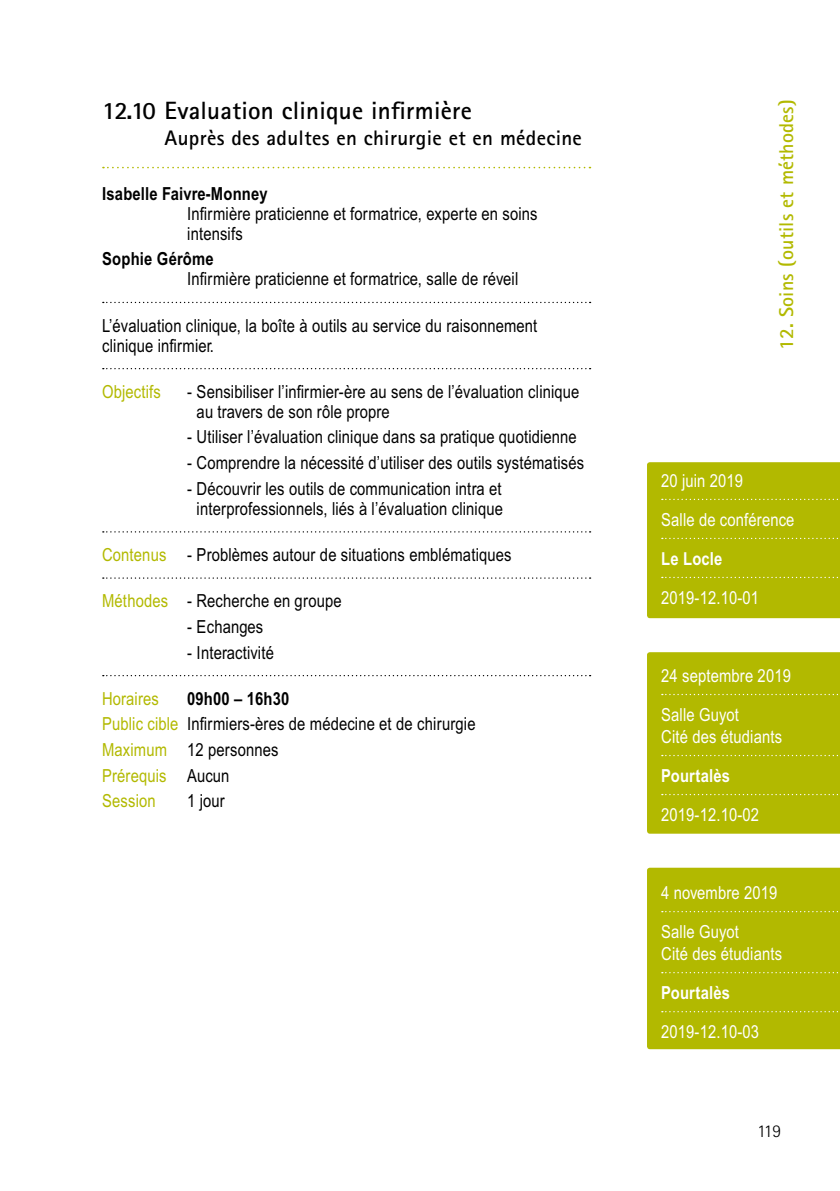
<style>
.page{position:relative;width:840px;height:1191px;background:#fff}
.page>*{position:absolute;margin:0;border:0;box-sizing:border-box;transform-origin:0 0}
.t1{font:700 25px "Rotis Sans Serif";letter-spacing:.01em;color:#000}
.t2{font:700 21px "Rotis Sans Serif";letter-spacing:.015em;color:#000}
.t3{font:700 20px "Rotis Sans Serif";letter-spacing:.01em;color:#b2b900}
.t4{font:18px/20px "Arial Narrow";letter-spacing:.01em;color:#000}
.t5{font:18px/39px "Arial Narrow";letter-spacing:.01em;color:#fff}
.t6{font:700 18px "Arial Narrow";letter-spacing:.01em;color:#000}
.t7{font:700 18px "Arial Narrow";letter-spacing:.01em;color:#fff}
.t8{font:18px "Arial Narrow";letter-spacing:.01em;color:#b2b900}
.t9{font:300 18px "Rotis Sans Serif";color:#000}
.s1{color:#b2b900}
.s2{font-weight:700}
</style>
<div class="page">
<svg style="left:103px;top:167px;width:487px;height:1px"></svg>
<svg style="left:103px;top:302px;width:487px;height:1px"></svg>
<svg style="left:103px;top:368px;width:487px;height:1px"></svg>
<svg style="left:103px;top:531px;width:487px;height:1px"></svg>
<svg style="left:103px;top:577px;width:487px;height:2px"></svg>
<svg style="left:103px;top:675px;width:487px;height:1px"></svg>
<div style="left:647px;top:462px;width:193px;height:156px;background:#b2b900"></div>
<div style="left:647px;top:652px;width:193px;height:181px;background:#b2b900"></div>
<div style="left:647px;top:867px;width:193px;height:182px;background:#b2b900"></div>
<h1 class="t1" style="left:102px;top:95px;width:371px">12.10 Evaluation clinique infirmière</h1>
<p class="t2" style="left:164px;top:125px;width:418px">Auprès des adultes en chirurgie et en médecine</p>
<p class="t6" style="left:102px;top:183px;width:167px">Isabelle Faivre-Monney</p>
<p class="t4" style="left:187px;top:203px;width:351px">Infirmière praticienne et formatrice, experte en soins intensifs</p>
<p class="t6" style="left:102px;top:248px;width:113px">Sophie Gérôme</p>
<p class="t4" style="left:187px;top:269px;width:332px">Infirmière praticienne et formatrice, salle de réveil</p>
<p class="t4" style="left:102px;top:315px;width:436px">L’évaluation clinique, la boîte à outils au service du raisonnement clinique infirmier.</p>
<p class="t8" style="left:102px;top:381px;width:60px">Objectifs</p>
<p class="t4" style="left:196px;top:381px;width:384px;text-indent:-9px">- Sensibiliser l’infirmier-ère au sens de l’évaluation clinique au travers de son rôle propre</p>
<p class="t4" style="left:187px;top:427px;width:390px">- Utiliser l’évaluation clinique dans sa pratique quotidienne</p>
<p class="t4" style="left:187px;top:452px;width:398px">- Comprendre la nécessité d’utiliser des outils systématisés</p>
<p class="t4" style="left:187px;top:478px;width:317px;text-align:center">- Découvrir les outils de communication intra et interprofessionnels, liés à l’évaluation clinique</p>
<p class="t4" style="left:102px;top:544px;width:411px"><span class="s1">Contenus</span> - Problèmes autour de situations emblématiques</p>
<p class="t4" style="left:102px;top:590px;width:241px"><span class="s1">Méthodes</span> - Recherche en groupe</p>
<p class="t4" style="left:187px;top:616px;width:77px">- Echanges</p>
<p class="t4" style="left:187px;top:642px;width:88px">- Interactivité</p>
<p class="t8" style="left:102px;top:688px;width:58px">Horaires</p>
<p class="t4" style="left:102px;top:685px;width:374px;line-height:25.6px;text-indent:85px"><span class="s2">09h00 – 16h30<br></span><span class="s1">Public cible</span> Infirmiers-ères de médecine et de chirurgie<br><span class="s1">Maximum</span> 12 personnes<br><span class="s1">Prérequis</span> Aucun<br><span class="s1">Session</span></p>
<p class="t4" style="left:187px;top:791px;width:39px">1 jour</p>
<p class="t3" style="left:773px;top:350px;width:252px;rotate:-90deg">12. Soins (outils et méthodes)</p>
<p class="t5" style="left:660px;top:460px;width:135px">20 juin 2019<br>Salle de conférence</p>
<p class="t7" style="left:660px;top:547px;width:63px">Le Locle</p>
<p class="t5" style="left:660px;top:577px;width:99px">2019-12.10-01</p>
<p class="t5" style="left:660px;top:655px;width:131px">24 septembre 2019<br>Salle Guyot</p>
<p class="t5" style="left:660px;top:716px;width:122px">Cité des étudiants</p>
<p class="t7" style="left:660px;top:764px;width:70px">Pourtalès</p>
<p class="t5" style="left:660px;top:794px;width:99px">2019-12.10-02</p>
<p class="t5" style="left:660px;top:872px;width:118px">4 novembre 2019<br>Salle Guyot</p>
<p class="t5" style="left:660px;top:933px;width:122px">Cité des étudiants</p>
<p class="t7" style="left:660px;top:981px;width:70px">Pourtalès</p>
<p class="t5" style="left:660px;top:1011px;width:99px">2019-12.10-03</p>
<p class="t9" style="left:756px;top:1120px;width:25px">119</p>
</div>
